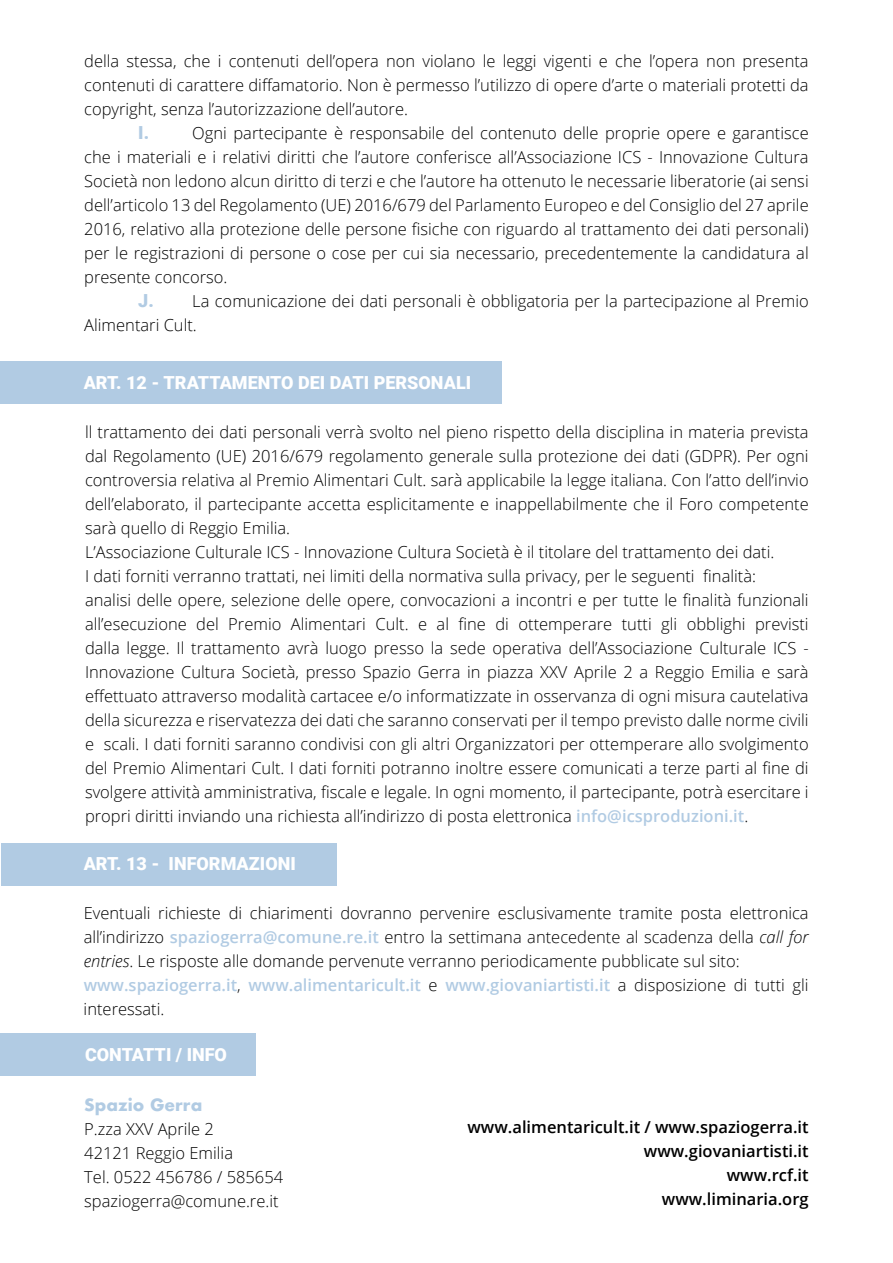
<style>
.page{position:relative;width:893px;height:1263px;background:#fff}
.page>*{position:absolute;margin:0;border:0;box-sizing:border-box;transform-origin:0 0}
.t1{font:900 18px "Roboto";color:#fff}
.t2{font:300 16.5px/24px "Open Sans";color:#000}
.t3{font:600 16.5px/24px "Open Sans";color:#000;text-align:right}
.t4{font:700 16.5px "Futura";color:#b1cbe3}
.s1{font-family:"Roboto";font-weight:900;font-size:18px;color:#b1cbe3}
.s2{font-weight:600;color:#b1cbe3}
.s3{font-style:italic}
</style>
<div class="page">
<div style="left:0;top:1034px;width:256px;height:42px;background:#b1cbe3"></div>
<div style="left:1px;top:362px;width:501px;height:42px;background:#b1cbe3"></div>
<div style="left:1px;top:843px;width:336px;height:42px;background:#b1cbe3"></div>
<p class="t2" style="left:84px;top:48px;width:726px;text-align:justify">della stessa, che i contenuti dell’opera non violano le leggi vigenti e che l’opera non presenta contenuti di carattere diffamatorio. Non è permesso l’utilizzo di opere d’arte o materiali protetti da copyright, senza l’autorizzazione dell’autore.</p>
<p class="t2" style="left:84px;top:120px;width:726px;text-align:justify;text-indent:54px"><span class="s1">I.</span> Ogni partecipante è responsabile del contenuto delle proprie opere e garantisce che i materiali e i relativi diritti che l’autore conferisce all’Associazione ICS - Innovazione Cultura Società non ledono alcun diritto di terzi e che l’autore ha ottenuto le necessarie liberatorie (ai sensi dell’articolo 13 del Regolamento (UE) 2016/679 del Parlamento Europeo e del Consiglio del 27 aprile 2016, relativo alla protezione delle persone fisiche con riguardo al trattamento dei dati personali) per le registrazioni di persone o cose per cui sia necessario, precedentemente la candidatura al presente concorso.</p>
<p class="t2" style="left:84px;top:288px;width:726px;text-indent:54px"><span class="s1">J.</span> La comunicazione dei dati personali è obbligatoria per la partecipazione al Premio<br>Alimentari Cult.</p>
<p class="t1" style="left:84px;top:370px;width:389px">ART. 12 - TRATTAMENTO DEI DATI PERSONALI</p>
<p class="t2" style="left:85px;top:419px;width:725px">ll trattamento dei dati personali verrà svolto nel pieno rispetto della disciplina in materia prevista dal Regolamento (UE) 2016/679 regolamento generale sulla protezione dei dati (GDPR). Per ogni controversia relativa al Premio Alimentari Cult. sarà applicabile la legge italiana. Con l’atto dell’invio dell’elaborato, il partecipante accetta esplicitamente e inappellabilmente che il Foro competente sarà quello di Reggio Emilia.<br>L’Associazione Culturale ICS - Innovazione Cultura Società è il titolare del trattamento dei dati.<br>I dati forniti verranno trattati, nei limiti della normativa sulla privacy, per le seguenti finalità:<br>analisi delle opere, selezione delle opere, convocazioni a incontri e per tutte le finalità funzionali all’esecuzione del Premio Alimentari Cult. e al fine di ottemperare tutti gli obblighi previsti dalla legge. Il trattamento avrà luogo presso la sede operativa dell’Associazione Culturale ICS - Innovazione Cultura Società, presso Spazio Gerra in piazza XXV Aprile 2 a Reggio Emilia e sarà effettuato attraverso modalità cartacee e/o informatizzate in osservanza di ogni misura cautelativa della sicurezza e riservatezza dei dati che saranno conservati per il tempo previsto dalle norme civili e scali. I dati forniti saranno condivisi con gli altri Organizzatori per ottemperare allo svolgimento del Premio Alimentari Cult. I dati forniti potranno inoltre essere comunicati a terze parti al fine di svolgere attività amministrativa, fiscale e legale. In ogni momento, il partecipante, potrà esercitare i propri diritti inviando una richiesta all’indirizzo di posta elettronica <span class="s2">info@icsproduzioni.it</span>.</p>
<p class="t1" style="left:84px;top:851px;width:214px">ART. 13 - INFORMAZIONI</p>
<p class="t2" style="left:84px;top:901px;width:726px">Eventuali richieste di chiarimenti dovranno pervenire esclusivamente tramite posta elettronica all’indirizzo <span class="s2">spaziogerra@comune.re.it</span> entro la settimana antecedente al scadenza della <span class="s3">call for entries</span>. Le risposte alle domande pervenute verranno periodicamente pubblicate sul sito: <span class="s2">www.spaziogerra.it</span>, <span class="s2">www.alimentaricult.it</span> e <span class="s2">www.giovaniartisti.it</span> a disposizione di tutti gli interessati.</p>
<p class="t1" style="left:85px;top:1042px;width:144px">CONTATTI / INFO</p>
<p class="t4" style="left:84px;top:1093px;width:119px">Spazio Gerra</p>
<p class="t2" style="left:84px;top:1116px;width:200px">P.zza XXV Aprile 2<br>42121 Reggio Emilia<br>Tel. 0522 456786 / 585654 spaziogerra@comune.re.it</p>
<p class="t3" style="left:467px;top:1115px;width:343px">www.alimentaricult.it / www.spaziogerra.it www.giovaniartisti.it<br>www.rcf.it<br>www.liminaria.org</p>
</div>
